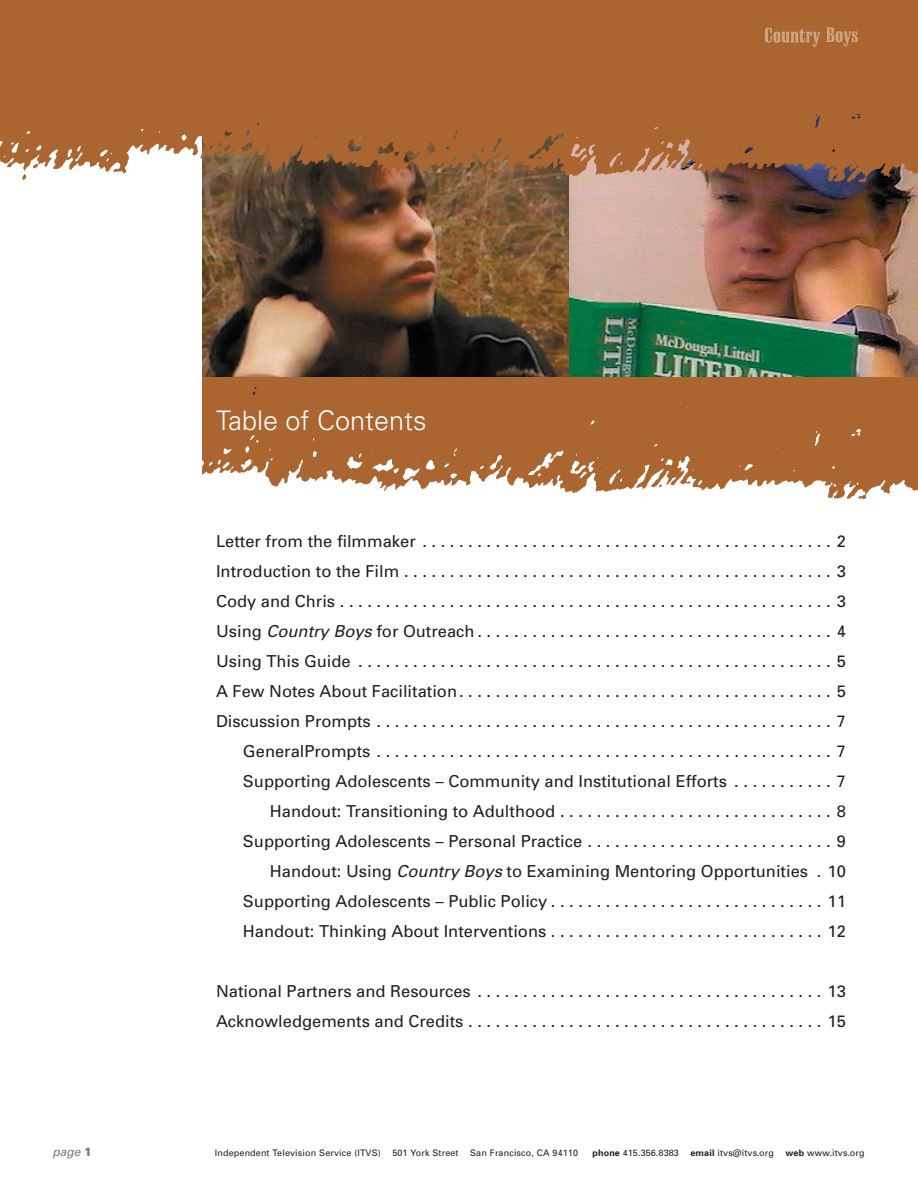
<style>
.page{position:relative;width:918px;height:1188px;background:#fff}
.page>*{position:absolute;margin:0;border:0;box-sizing:border-box;transform-origin:0 0}
.t1{font:300 27px "Univers";color:#fff}
.t2{font:16.5px/30px "Univers";color:#231f20;text-align:right}
.t3{font:italic 12px "Univers";color:#76787b}
.t4{font:9px "Univers";letter-spacing:.015em;color:#231f20}
.s1{font-style:italic}
.s2{font-weight:900;font-style:normal}
.s3{font-weight:700}
</style>
<div class="page">
<div style="left:0;top:0;width:918px;height:128px;background:#aa6531"></div>
<img style="left:202px;top:200px;width:367px;height:178px">
<img style="left:569px;top:200px;width:349px;height:178px">
<img style="left:0;top:114px;width:918px;height:86px">
<img style="left:202px;top:378px;width:716px;height:121px">
<svg style="left:765px;top:28px;width:55px;height:19px"></svg>
<svg style="left:826px;top:27px;width:32px;height:20px"></svg>
<h1 class="t1" style="left:216px;top:404px;width:212px">Table of Contents</h1>
<p class="t2" style="left:216px;top:526px;width:632px">Letter from the filmmaker . . . . . . . . . . . . . . . . . . . . . . . . . . . . . . . . . . . . . . . . . . . . . 2<br>Introduction to the Film . . . . . . . . . . . . . . . . . . . . . . . . . . . . . . . . . . . . . . . . . . . . . . . 3<br>Cody and Chris . . . . . . . . . . . . . . . . . . . . . . . . . . . . . . . . . . . . . . . . . . . . . . . . . . . . . . 3<br>Using <span class="s1">Country Boys</span> for Outreach . . . . . . . . . . . . . . . . . . . . . . . . . . . . . . . . . . . . . . . 4<br>Using This Guide . . . . . . . . . . . . . . . . . . . . . . . . . . . . . . . . . . . . . . . . . . . . . . . . . . . . 5<br>A Few Notes About Facilitation. . . . . . . . . . . . . . . . . . . . . . . . . . . . . . . . . . . . . . . . . 5<br>Discussion Prompts . . . . . . . . . . . . . . . . . . . . . . . . . . . . . . . . . . . . . . . . . . . . . . . . . . 7<br>GeneralPrompts . . . . . . . . . . . . . . . . . . . . . . . . . . . . . . . . . . . . . . . . . . . . . . . . . . 7<br>Supporting Adolescents – Community and Institutional Efforts . . . . . . . . . . . 7<br>Handout: Transitioning to Adulthood . . . . . . . . . . . . . . . . . . . . . . . . . . . . . . 8<br>Supporting Adolescents – Personal Practice . . . . . . . . . . . . . . . . . . . . . . . . . . . 9<br>Handout: Using <span class="s1">Country Boys</span> to Examining Mentoring Opportunities . 10<br>Supporting Adolescents – Public Policy . . . . . . . . . . . . . . . . . . . . . . . . . . . . . . 11<br>Handout: Thinking About Interventions . . . . . . . . . . . . . . . . . . . . . . . . . . . . . . 12</p>
<p class="t2" style="left:216px;top:976px;width:632px;text-align:left">National Partners and Resources . . . . . . . . . . . . . . . . . . . . . . . . . . . . . . . . . . . . . . 13<br>Acknowledgements and Credits . . . . . . . . . . . . . . . . . . . . . . . . . . . . . . . . . . . . . . . 15</p>
<p class="t3" style="left:52px;top:1144px;width:41px">page <span class="s2">1</span></p>
<p class="t4" style="left:215px;top:1148px;width:167px">Independent Television Service (ITVS)</p>
<p class="t4" style="left:392px;top:1148px;width:68px">501 York Street</p>
<p class="t4" style="left:470px;top:1148px;width:109px">San Francisco, CA 94110</p>
<p class="t4" style="left:593px;top:1148px;width:88px"><span class="s3">phone</span> 415.356.8383</p>
<p class="t4" style="left:691px;top:1148px;width:85px"><span class="s3">email</span> itvs@itvs.org</p>
<p class="t4" style="left:786px;top:1148px;width:81px"><span class="s3">web</span> www.itvs.org</p>
</div>
